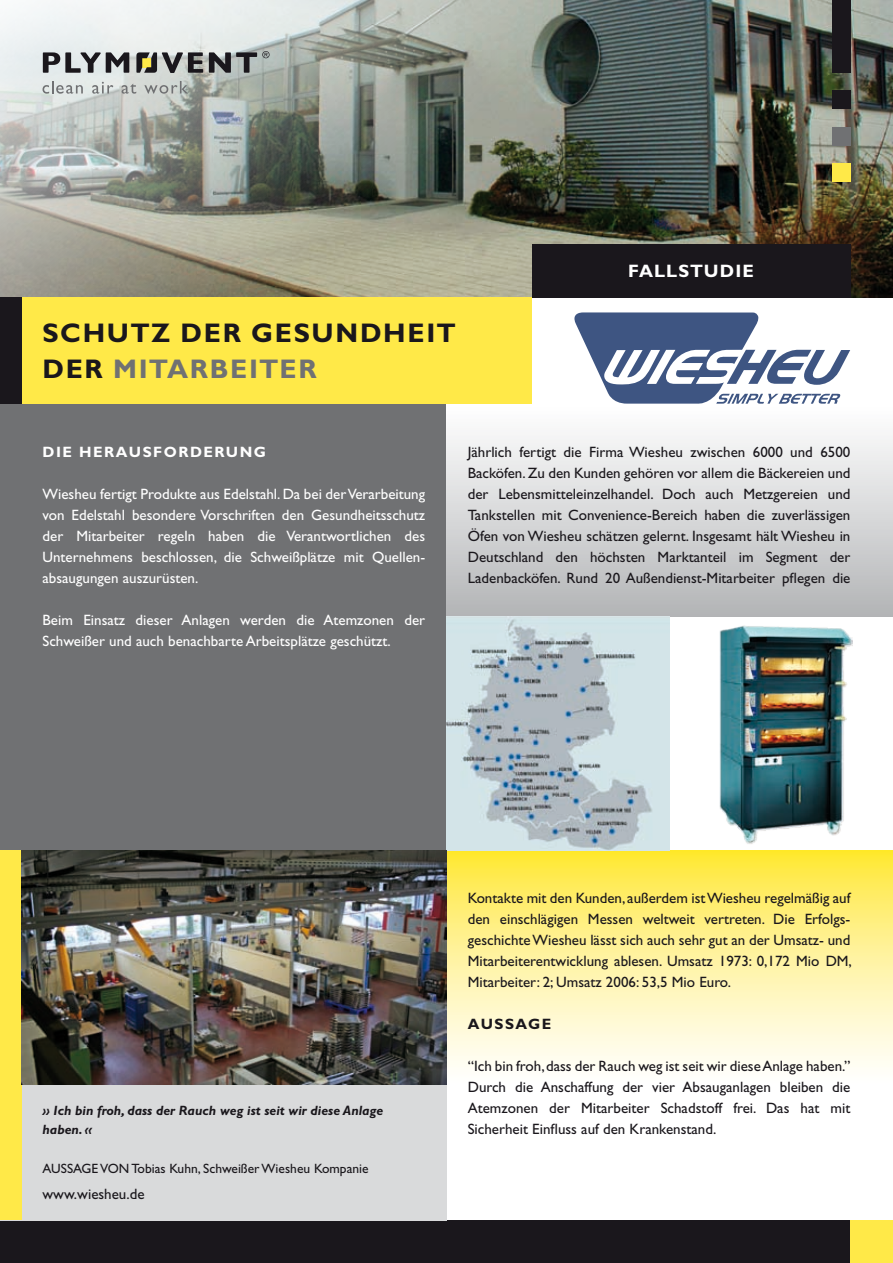
<style>
.page{position:relative;width:893px;height:1263px;background:#fff}
.page>*{position:absolute;margin:0;border:0;box-sizing:border-box;transform-origin:0 0}
.t1{font:700 27px/36px "Gill Sans Std";letter-spacing:.06em;color:#1a171c}
.t2{font:700 18px "Gill Sans Std";letter-spacing:.055em;color:#fff}
.t3{font:15px/21px "Gill Sans Std";color:#1a171c;text-align:justify}
.t4{font:15px/21px "Gill Sans Std";color:#fff;text-align:justify}
.t5{font:700 15px "Gill Sans Std";letter-spacing:.1em;color:#fff}
.t6{font:700 15px "Gill Sans Std";letter-spacing:.1em;color:#1a171c}
.t7{font:italic 700 13.5px/19.5px "Gill Sans Std";color:#1a171c}
.t8{font:13.5px "Gill Sans Std";color:#1a171c}
.s1{color:#707173}
</style>
<div class="page">
<div style="left:0;top:404px;width:446px;height:446px;background:#707173"></div>
<div style="left:446px;top:404px;width:447px;height:213px;background:linear-gradient(to bottom,#fff,#b3b5b6)"></div>
<svg style="left:446px;top:850px;width:447px;height:234px;background:#fef3a3"></svg>
<div style="left:0;top:1220px;width:893px;height:43px;background:#1a171c"></div>
<div style="left:0;top:1084px;width:446px;height:136px;background:#d9dadb"></div>
<img style="left:0;top:0;width:893px;height:298px">
<div style="left:850px;top:1220px;width:43px;height:43px;background:#ffe948"></div>
<div style="left:0;top:850px;width:21px;height:370px;background:#ffe948"></div>
<div style="left:0;top:298px;width:531px;height:106px;background:#ffe948"></div>
<div style="left:531px;top:244px;width:319px;height:54px;background:#1a171c"></div>
<div style="left:0;top:298px;width:21px;height:106px;background:#1a171c"></div>
<img style="left:446px;top:617px;width:224px;height:233px">
<img style="left:719px;top:625px;width:133px;height:219px">
<img style="left:21px;top:850px;width:425px;height:234px">
<svg style="left:574px;top:312px;width:276px;height:92px"></svg>
<div style="left:832px;top:164px;width:18px;height:18px;background:#ffe948"></div>
<div style="left:832px;top:127px;width:18px;height:18px;background:#707173"></div>
<div style="left:832px;top:91px;width:18px;height:18px;background:#1a171c"></div>
<div style="left:832px;top:0;width:18px;height:73px;background:#1a171c"></div>
<svg style="left:43px;top:52px;width:86px;height:21px;background:#838688"></svg>
<svg style="left:209px;top:51px;width:60px;height:22px"></svg>
<svg style="left:136px;top:52px;width:67px;height:21px"></svg>
<svg style="left:43px;top:81px;width:40px;height:13px"></svg>
<svg style="left:92px;top:82px;width:21px;height:12px"></svg>
<svg style="left:122px;top:84px;width:14px;height:10px"></svg>
<svg style="left:144px;top:81px;width:44px;height:13px"></svg>
<h1 class="t1" style="left:42px;top:315px;width:415px">SCHUTZ DER GESUNDHEIT<br>DER <span class="s1">MITARBEITER</span></h1>
<p class="t2" style="left:628px;top:260px;width:127px">FALLSTUDIE</p>
<p class="t5" style="left:43px;top:443px;width:225px">DIE HERAUSFORDERUNG</p>
<p class="t4" style="left:43px;top:483px;width:384px">Wiesheu fertigt Produkte aus Edelstahl. Da bei der Verarbeitung von Edelstahl besondere Vorschriften den Gesundheitsschutz der Mitarbeiter regeln haben die Verantwortlichen des Unternehmens beschlossen, die Schweißplätze mit Quellen&shy;absaugungen auszurüsten.</p>
<p class="t4" style="left:43px;top:609px;width:384px">Beim Einsatz dieser Anlagen werden die Atemzonen der<br>Schweißer und auch benachbarte Arbeitsplätze geschützt.</p>
<p class="t3" style="left:468px;top:441px;width:384px">Jährlich fertigt die Firma Wiesheu zwischen 6000 und 6500<br>Backöfen. Zu den Kunden gehören vor allem die Bäckereien und der Lebensmitteleinzelhandel. Doch auch Metzgereien und Tankstellen mit Convenience-Bereich haben die zuverlässigen Öfen von Wiesheu schätzen gelernt. Insgesamt hält Wiesheu in Deutschland den höchsten Marktanteil im Segment der Ladenbacköfen. Rund 20 Außendienst-Mitarbeiter pflegen die</p>
<p class="t7" style="left:43px;top:1100px;width:342px">» Ich bin froh, dass der Rauch weg ist seit wir diese Anlage haben. «</p>
<p class="t8" style="left:43px;top:1161px;width:18px">Aussage</p>
<p class="t8" style="left:100px;top:1161px;width:270px">von Tobias Kuhn, Schweißer Wiesheu Kompanie</p>
<p class="t3" style="left:43px;top:1184px;width:104px">www.wiesheu.de</p>
<p class="t3" style="left:468px;top:888px;width:386px">Kontakte mit den Kunden, außerdem ist Wiesheu regelmäßig auf den einschlägigen Messen weltweit vertreten. Die Erfolgs&shy;geschichte Wiesheu lässt sich auch sehr gut an der Umsatz- und Mitarbeiterentwicklung ablesen. Umsatz 1973: 0,172 Mio DM, Mitarbeiter: 2; Umsatz 2006: 53,5 Mio Euro.</p>
<p class="t6" style="left:468px;top:1015px;width:85px">AUSSAGE</p>
<p class="t3" style="left:468px;top:1056px;width:384px">“Ich bin froh, dass der Rauch weg ist seit wir diese Anlage haben.” Durch die Anschaffung der vier Absauganlagen bleiben die Atemzonen der Mitarbeiter Schadstoff frei. Das hat mit Sicherheit Einfluss auf den Krankenstand.</p>
</div>
